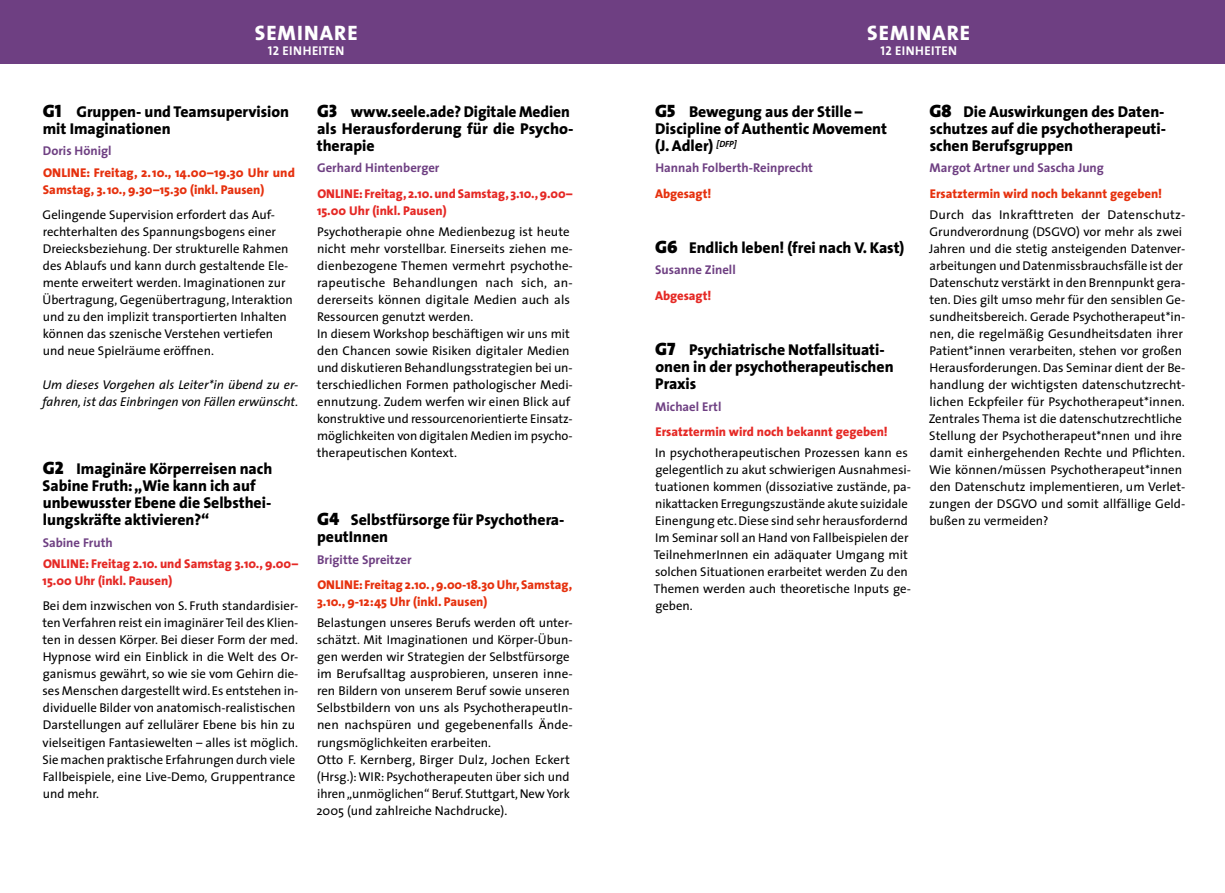
<style>
.page{position:relative;width:1225px;height:893px;background:#fff}
.page>*{position:absolute;margin:0;border:0;box-sizing:border-box;transform-origin:0 0}
.t1{font:21px "The Sans Extra Bold Caps";letter-spacing:.05em;color:#fff}
.t2{font:800 15.75px/17px "The Sans";color:#000}
.t3{font:12.75px/17px "The Sans";color:#000}
.t4{font:800 12.75px/17px "The Sans";color:#e6310e}
.t5{font:800 12.75px/17px "The Sans";color:#e52925}
.t6{font:700 12.75px "The Sans";color:#6e3f82}
.t7{font:italic 12.75px/17px "The Sans";color:#000}
.t8{font:12.75px "The Sans Bold Caps";letter-spacing:.025em;color:#fff}
.s1{font-family:"The Sans Black Caps";font-weight:400;font-size:18px}
</style>
<div class="page">
<div style="left:612px;top:0;width:613px;height:64px;background:#6e3f82"></div>
<div style="left:0;top:0;width:612px;height:64px;background:#6e3f82"></div>
<h1 class="t1" style="left:255px;top:15px;width:104px">SEMINARE</h1>
<p class="t8" style="left:268px;top:40px;width:78px">12 EINHEITEN</p>
<p class="t2" style="left:43px;top:103px;width:248px"><span class="s1">G1</span> Gruppen- und Teamsupervision mit Imaginationen</p>
<p class="t6" style="left:43px;top:140px;width:70px">Doris Hönigl</p>
<p class="t4" style="left:43px;top:164px;width:253px">ONLINE: Freitag, 2.10., 14.00–19.30 Uhr und<br>Samstag, 3.10., 9.30–15.30 (inkl. Pausen)</p>
<p class="t3" style="left:43px;top:206px;width:252px">Gelingende Supervision erfordert das Auf&shy;rechterhalten des Spannungsbogens einer Dreiecksbeziehung. Der strukturelle Rahmen des Ablaufs und kann durch gestaltende Ele&shy;mente erweitert werden. Imaginationen zur Übertragung, Gegenübertragung, Interaktion und zu den implizit transportierten Inhalten können das szenische Verstehen vertiefen und neue Spielräume eröffnen.</p>
<p class="t7" style="left:42px;top:376px;width:258px">Um dieses Vorgehen als Leiter*in übend zu er&shy;fahren, ist das Einbringen von Fällen erwünscht.</p>
<p class="t2" style="left:43px;top:460px;width:231px"><span class="s1">G2</span> Imaginäre Körperreisen nach<br>Sabine Fruth: „Wie kann ich auf unbewusster Ebene die Selbsthei&shy;lungskräfte aktivieren?“</p>
<p class="t6" style="left:43px;top:532px;width:72px">Sabine Fruth</p>
<p class="t5" style="left:43px;top:555px;width:257px">ONLINE: Freitag 2.10. und Samstag 3.10., 9.00–<br>15.00 Uhr (inkl. Pausen)</p>
<p class="t3" style="left:42px;top:597px;width:257px">Bei dem inzwischen von S. Fruth standardisier&shy;ten Verfahren reist ein imaginärer Teil des Klien&shy;ten in dessen Körper. Bei dieser Form der med.<br>Hypnose wird ein Einblick in die Welt des Or&shy;ganismus gewährt, so wie sie vom Gehirn die&shy;ses Menschen dargestellt wird. Es entstehen in&shy;dividuelle Bilder von anatomisch-realistischen Darstellungen auf zellulärer Ebene bis hin zu vielseitigen Fantasiewelten – alles ist möglich.<br>Sie machen praktische Erfahrungen durch viele Fallbeispiele, eine Live-Demo, Gruppentrance und mehr.</p>
<p class="t2" style="left:317px;top:103px;width:258px"><span class="s1">G3</span> www.seele.ade? Digitale Medien als Herausforderung für die Psycho&shy;therapie</p>
<p class="t6" style="left:317px;top:157px;width:124px">Gerhard Hintenberger</p>
<p class="t5" style="left:317px;top:185px;width:257px">ONLINE: Freitag, 2.10. und Samstag, 3.10., 9.00–<br>15.00 Uhr (inkl. Pausen)</p>
<p class="t3" style="left:317px;top:223px;width:257px">Psychotherapie ohne Medienbezug ist heute nicht mehr vorstellbar. Einerseits ziehen me&shy;dienbezogene Themen vermehrt psychothe&shy;rapeutische Behandlungen nach sich, an&shy;dererseits können digitale Medien auch als Ressourcen genutzt werden.<br>In diesem Workshop beschäftigen wir uns mit den Chancen sowie Risiken digitaler Medien und diskutieren Behandlungsstrategien bei un&shy;terschiedlichen Formen pathologischer Medi&shy;ennutzung. Zudem werfen wir einen Blick auf konstruktive und ressourcenorientierte Einsatz&shy;möglichkeiten von digitalen Medien im psycho&shy;therapeutischen Kontext.</p>
<p class="t2" style="left:317px;top:511px;width:249px"><span class="s1">G4</span> Selbstfürsorge für Psychothera&shy;peutInnen</p>
<p class="t6" style="left:317px;top:549px;width:96px">Brigitte Spreitzer</p>
<p class="t4" style="left:317px;top:576px;width:257px">ONLINE: Freitag 2.10. , 9.00-18.30 Uhr, Samstag,<br>3.10., 9-12:45 Uhr (inkl. Pausen)</p>
<p class="t3" style="left:316px;top:614px;width:258px">Belastungen unseres Berufs werden oft unter&shy;schätzt. Mit Imaginationen und Körper-Übun&shy;gen werden wir Strategien der Selbstfürsorge im Berufsalltag ausprobieren, unseren inne&shy;ren Bildern von unserem Beruf sowie unseren Selbstbildern von uns als PsychotherapeutIn&shy;nen nachspüren und gegebenenfalls Ände&shy;rungsmöglichkeiten erarbeiten.<br>Otto F. Kernberg, Birger Dulz, Jochen Eckert (Hrsg.): WIR: Psychotherapeuten über sich und ihren „unmöglichen“ Beruf. Stuttgart, New York 2005 (und zahlreiche Nachdrucke).</p>
<h1 class="t1" style="left:867px;top:15px;width:104px">SEMINARE</h1>
<p class="t8" style="left:880px;top:40px;width:78px">12 EINHEITEN</p>
<p class="t2" style="left:655px;top:103px;width:233px"><span class="s1">G5</span> Bewegung aus der Stille –<br>Discipline of Authentic Movement (J.Adler) <sup>[DFP]</sup></p>
<p class="t6" style="left:655px;top:157px;width:159px">Hannah Folberth-Reinprecht</p>
<p class="t4" style="left:655px;top:185px;width:58px">Abgesagt!</p>
<p class="t2" style="left:655px;top:239px;width:251px"><span class="s1">G6</span> Endlich leben! (frei nach V. Kast)</p>
<p class="t6" style="left:655px;top:259px;width:82px">Susanne Zinell</p>
<p class="t5" style="left:655px;top:287px;width:58px">Abgesagt!</p>
<p class="t2" style="left:655px;top:341px;width:240px"><span class="s1">G7</span> Psychiatrische Notfallsituati&shy;onen in der psychotherapeutischen<br>Praxis</p>
<p class="t6" style="left:655px;top:396px;width:68px">Michael Ertl</p>
<p class="t5" style="left:655px;top:423px;width:234px">Ersatztermin wird noch bekannt gegeben!</p>
<p class="t3" style="left:654px;top:444px;width:259px">In psychotherapeutischen Prozessen kann es gelegentlich zu akut schwierigen Ausnahmesi&shy;tuationen kommen (dissoziative zustände, pa&shy;nikattacken Erregungszustände akute suizidale Einengung etc. Diese sind sehr herausfordernd Im Seminar soll an Hand von Fallbeispielen der TeilnehmerInnen ein adäquater Umgang mit solchen Situationen erarbeitet werden Zu den Themen werden auch theoretische Inputs ge&shy;geben.</p>
<p class="t2" style="left:929px;top:103px;width:238px;text-align:justify"><span class="s1">G8</span> Die Auswirkungen des Daten&shy;schutzes auf die psychotherapeuti&shy;schen Berufsgruppen</p>
<p class="t6" style="left:929px;top:157px;width:176px">Margot Artner und Sascha Jung</p>
<p class="t4" style="left:930px;top:185px;width:234px">Ersatztermin wird noch bekannt gegeben!</p>
<p class="t3" style="left:928px;top:206px;width:258px">Durch das Inkrafttreten der Datenschutz-Grundverordnung (DSGVO) vor mehr als zwei Jahren und die stetig ansteigenden Datenver&shy;arbeitungen und Datenmissbrauchsfälle ist der Datenschutz verstärkt in den Brennpunkt gera&shy;ten. Dies gilt umso mehr für den sensiblen Ge&shy;sundheitsbereich. Gerade Psychotherapeut*in&shy;nen, die regelmäßig Gesundheitsdaten ihrer Patient*innen verarbeiten, stehen vor großen Herausforderungen. Das Seminar dient der Be&shy;handlung der wichtigsten datenschutzrecht&shy;lichen Eckpfeiler für Psychotherapeut*innen.<br>Zentrales Thema ist die datenschutzrechtliche Stellung der Psychotherapeut*nnen und ihre damit einhergehenden Rechte und Pflichten.<br>Wie können/müssen Psychotherapeut*innen den Datenschutz implementieren, um Verlet&shy;zungen der DSGVO und somit allfällige Geld&shy;bußen zu vermeiden?</p>
</div>
